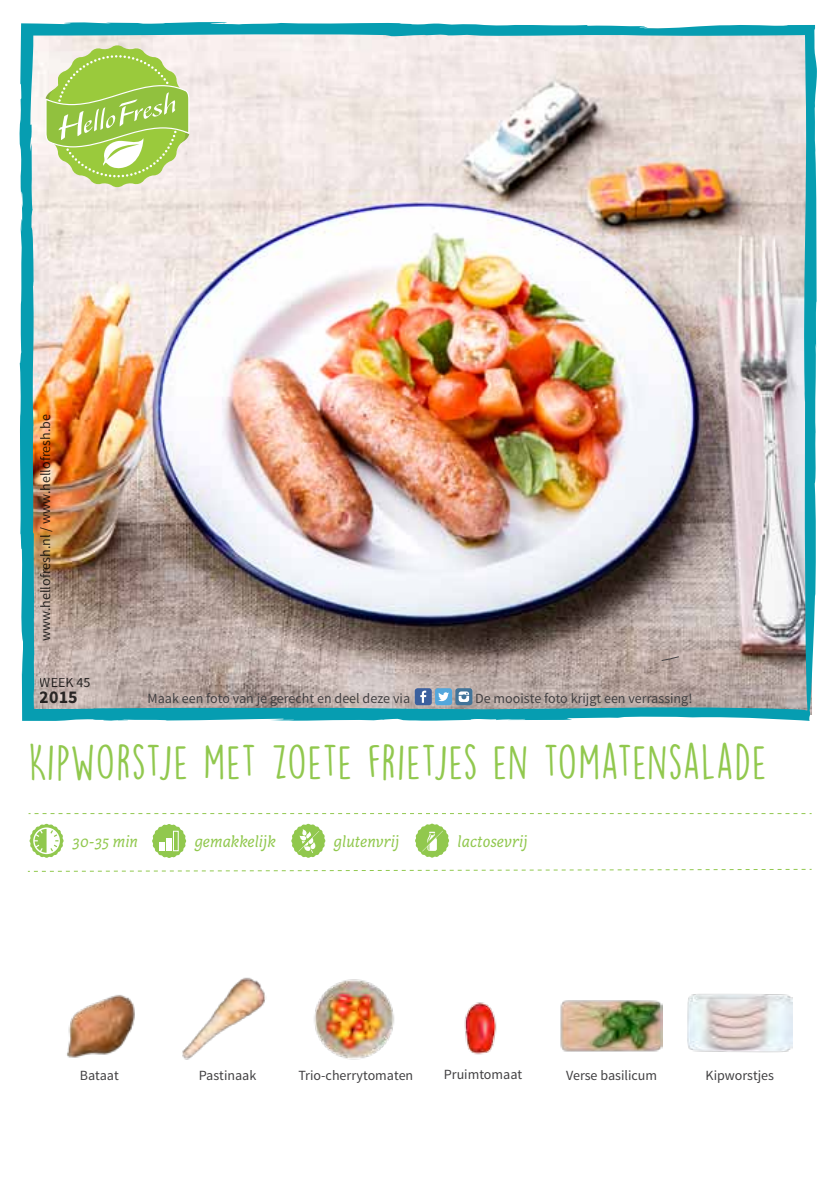
<style>
.page{position:relative;width:840px;height:1191px;background:#fff}
.page>*{position:absolute;margin:0;border:0;box-sizing:border-box;transform-origin:0 0}
.t1{font:44px "Lemon Yellow Sun";color:#91c84e}
.t2{font:700 18px "Source Sans Pro";color:#000}
.t3{font:italic 17px "Capucine Basic";color:#91c84e}
.t4{font:14px "Source Sans Pro";color:#414042}
.t5{font:14px "Source Sans Pro";color:#000}
</style>
<div class="page">
<svg style="left:29px;top:813px;width:782px;height:1px"></svg>
<svg style="left:28px;top:868px;width:783px;height:4px"></svg>
<svg style="left:152px;top:824px;width:34px;height:34px"></svg>
<div style="left:173px;top:831px;width:5px;height:20px;border:1px solid #fff"></div>
<svg style="left:291px;top:823px;width:34px;height:35px"></svg>
<img style="left:560px;top:1000px;width:102px;height:52px">
<img style="left:464px;top:1002px;width:33px;height:53px">
<img style="left:67px;top:995px;width:68px;height:63px">
<img style="left:687px;top:994px;width:104px;height:59px">
<img style="left:182px;top:977px;width:84px;height:83px">
<img style="left:314px;top:979px;width:81px;height:81px">
<img style="left:19px;top:22px;width:798px;height:699px">
<svg style="left:29px;top:823px;width:35px;height:35px"></svg>
<svg style="left:415px;top:823px;width:34px;height:34px"></svg>
<p class="t5" style="left:37px;top:641px;width:228px;rotate:-90deg">www.hellofresh.nl / www.hellofresh.be</p>
<p class="t5" style="left:40px;top:674px;width:52px">WEEK 45</p>
<p class="t2" style="left:40px;top:685px;width:40px">2015</p>
<p class="t4" style="left:147px;top:690px;width:264px">Maak een foto van je gerecht en deel deze via</p>
<p class="t4" style="left:475px;top:690px;width:218px">De mooiste foto krijgt een verrassing!</p>
<h1 class="t1" style="left:28px;top:734px;width:739px">Kipworstje met zoete frietjes en tomatensalade</h1>
<p class="t3" style="left:73px;top:829px;width:67px">30-35 min</p>
<p class="t3" style="left:194px;top:829px;width:83px">gemakkelijk</p>
<p class="t3" style="left:334px;top:829px;width:67px">glutenvrij</p>
<p class="t3" style="left:457px;top:829px;width:71px">lactosevrij</p>
<p class="t4" style="left:80px;top:1066px;width:40px">Bataat</p>
<p class="t4" style="left:199px;top:1066px;width:59px">Pastinaak</p>
<p class="t4" style="left:298px;top:1066px;width:116px">Trio-cherrytomaten</p>
<p class="t4" style="left:443px;top:1065px;width:80px">Pruimtomaat</p>
<p class="t4" style="left:565px;top:1066px;width:92px">Verse basilicum</p>
<p class="t4" style="left:705px;top:1066px;width:70px">Kipworstjes</p>
</div>
